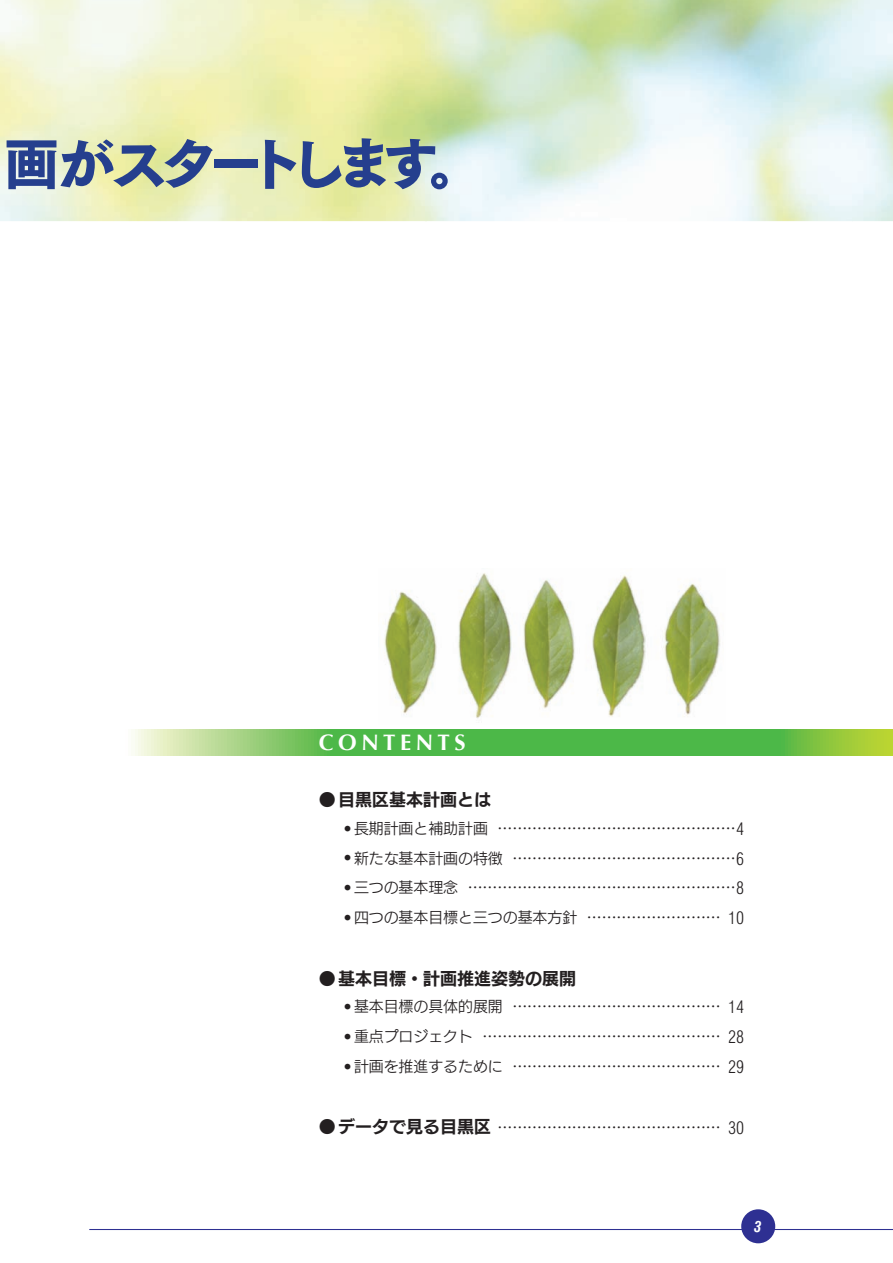
<style>
.page{position:relative;width:893px;height:1263px;background:#fff}
.page>*{position:absolute;margin:0;border:0;box-sizing:border-box;transform-origin:0 0}
.t1{font:55.35px "Tsuku Go Pro H";letter-spacing:-.16em;color:#253f8e}
.t2{font:700 22.35px "Optima";letter-spacing:.2em;color:#fff}
.t3{font:16.95px "New Rodin Pro B";color:#231f20}
.t4{font:14.85px "New Rodin Pro M";color:#231f20}
.t5{font:italic 700 condensed 14.85px "Swiss 721 BT";color:#fff}
.s1{font-family:"New Rodin Pro M"}
.s2{font-family:"Swiss 721 BT";font-weight:300;font-stretch:condensed;font-size:17.1px}
.s3{font-size:16.95px}
.s4{font-family:"New Rodin Pro B";font-size:16.95px}
</style>
<div class="page">
<svg style="left:131px;top:730px;width:762px;height:25px;background:#6fc259"></svg>
<div style="left:741px;top:1209px;width:34px;height:34px;background:#2e3092;border-radius:50%"></div>
<hr style="left:89px;top:1229px;width:804px;height:1px;background:#2e3092">
<img style="left:383px;top:573px;width:338px;height:146px">
<h1 class="t1" style="left:4px;top:133px;width:481px">画がスタートします。</h1>
<h2 class="t2" style="left:319px;top:730px;width:148px">CONTENTS</h2>
<p class="t3" style="left:319px;top:785px;width:174px"><span class="s1">●</span>目黒区基本計画とは</p>
<p class="t4" style="left:344px;top:816px;width:401px"><sup>●</sup> 長期計画と補助計画 …………………………………………<span class="s2">4</span></p>
<p class="t4" style="left:344px;top:845px;width:401px"><sup>●</sup> 新たな基本計画の特徴 ………………………………………<span class="s2">6</span></p>
<p class="t4" style="left:344px;top:875px;width:401px"><sup>●</sup> 三つの基本理念 ………………………………………………<span class="s2">8</span></p>
<p class="t4" style="left:344px;top:905px;width:401px"><sup>●</sup> 四つの基本目標と三つの基本方針 ……………………… <span class="s2">10</span></p>
<p class="t3" style="left:319px;top:963px;width:259px"><span class="s1">●</span>基本目標・計画推進姿勢の展開</p>
<p class="t4" style="left:344px;top:994px;width:401px"><sup>●</sup> 基本目標の具体的展開 …………………………………… <span class="s2">14</span></p>
<p class="t4" style="left:344px;top:1024px;width:401px"><sup>●</sup> 重点プロジェクト ………………………………………… <span class="s2">28</span></p>
<p class="t4" style="left:344px;top:1054px;width:401px"><sup>●</sup> 計画を推進するために …………………………………… <span class="s2">29</span></p>
<p class="t4" style="left:319px;top:1114px;width:427px"><span class="s3">●</span><span class="s4">データで見る目黒区</span> ……………………………………… <span class="s2">30</span></p>
<p class="t5" style="left:754px;top:1218px;width:9px">3</p>
</div>
